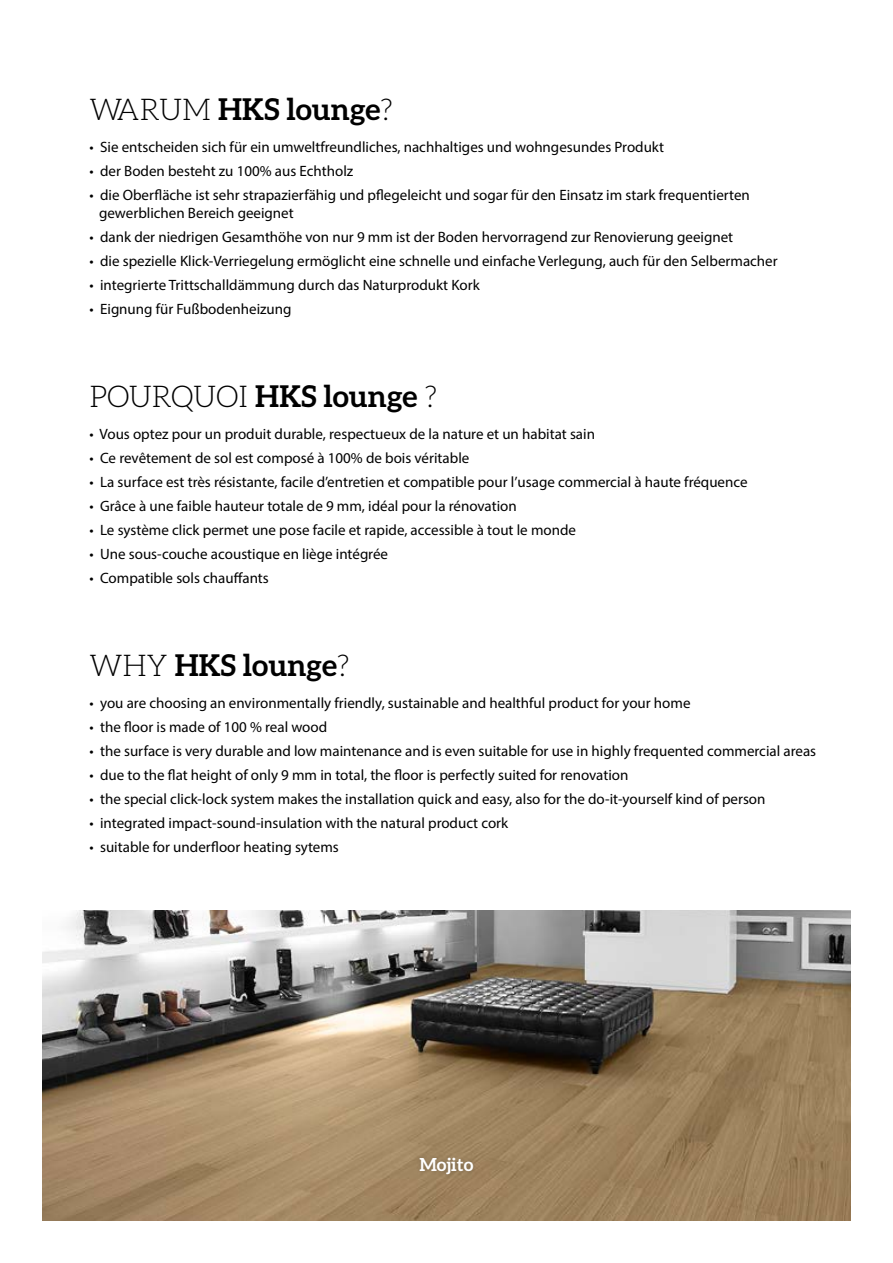
<style>
.page{position:relative;width:893px;height:1263px;background:#fff}
.page>*{position:absolute;margin:0;border:0;box-sizing:border-box;transform-origin:0 0}
.t1{font:700 30px "Aleo";color:#000}
.t2{font:300 30px "Aleo";color:#000}
.t3{font:700 18px "Aleo";color:#fff}
.t4{font:15px/18px "Myriad Pro";color:#000}
.s1{font-weight:300}
.s2{font-weight:700}
</style>
<div class="page">
<img style="left:43px;top:910px;width:807px;height:310px">
<div style="left:415px;top:1154px;width:62px;height:24px;background:#000;opacity:.2"></div>
<h1 class="t1" style="left:90px;top:92px;width:305px"><span class="s1">WARUM</span> HKS lounge<span class="s1">?</span></h1>
<p class="t4" style="left:90px;top:137px;width:576px">• Sie entscheiden sich für ein umweltfreundliches, nachhaltiges und wohngesundes Produkt</p>
<p class="t4" style="left:90px;top:161px;width:265px">• der Boden besteht zu 100% aus Echtholz</p>
<p class="t4" style="left:99px;top:185px;width:652px;text-indent:-10px">• die Oberfläche ist sehr strapazierfähig und pflegeleicht und sogar für den Einsatz im stark frequentierten gewerblichen Bereich geeignet</p>
<p class="t4" style="left:90px;top:227px;width:645px">• dank der niedrigen Gesamthöhe von nur 9 mm ist der Boden hervorragend zur Renovierung geeignet</p>
<p class="t4" style="left:90px;top:251px;width:690px">• die spezielle Klick-Verriegelung ermöglicht eine schnelle und einfache Verlegung, auch für den Selbermacher</p>
<p class="t4" style="left:90px;top:275px;width:392px">• integrierte Trittschalldämmung durch das Naturprodukt Kork</p>
<p class="t4" style="left:90px;top:299px;width:204px">• Eignung für Fußbodenheizung</p>
<h1 class="t2" style="left:90px;top:380px;width:349px">POURQUOI <span class="s2">HKS lounge</span> ?</h1>
<p class="t4" style="left:90px;top:424px;width:507px">• Vous optez pour un produit durable, respectueux de la nature et un habitat sain</p>
<p class="t4" style="left:90px;top:448px;width:381px">• Ce revêtement de sol est composé à 100% de bois véritable</p>
<p class="t4" style="left:90px;top:472px;width:660px">• La surface est très résistante, facile d’entretien et compatible pour l’usage commercial à haute fréquence</p>
<p class="t4" style="left:90px;top:496px;width:429px">• Grâce à une faible hauteur totale de 9 mm, idéal pour la rénovation</p>
<p class="t4" style="left:90px;top:520px;width:488px">• Le système click permet une pose facile et rapide, accessible à tout le monde</p>
<p class="t4" style="left:90px;top:544px;width:300px">• Une sous-couche acoustique en liège intégrée</p>
<p class="t4" style="left:90px;top:568px;width:181px">• Compatible sols chauffants</p>
<h1 class="t1" style="left:90px;top:648px;width:261px"><span class="s1">WHY</span> HKS lounge<span class="s1">?</span></h1>
<p class="t4" style="left:90px;top:693px;width:602px">• you are choosing an environmentally friendly, sustainable and healthful product for your home</p>
<p class="t4" style="left:90px;top:717px;width:239px">• the floor is made of 100 % real wood</p>
<p class="t4" style="left:90px;top:741px;width:728px">• the surface is very durable and low maintenance and is even suitable for use in highly frequented commercial areas</p>
<p class="t4" style="left:90px;top:765px;width:540px">• due to the flat height of only 9 mm in total, the floor is perfectly suited for renovation</p>
<p class="t4" style="left:90px;top:789px;width:677px">• the special click-lock system makes the installation quick and easy, also for the do-it-yourself kind of person</p>
<p class="t4" style="left:90px;top:813px;width:420px">• integrated impact-sound-insulation with the natural product cork</p>
<p class="t4" style="left:90px;top:837px;width:251px">• suitable for underfloor heating sytems</p>
<p class="t3" style="left:419px;top:1154px;width:56px">Mojito</p>
</div>
